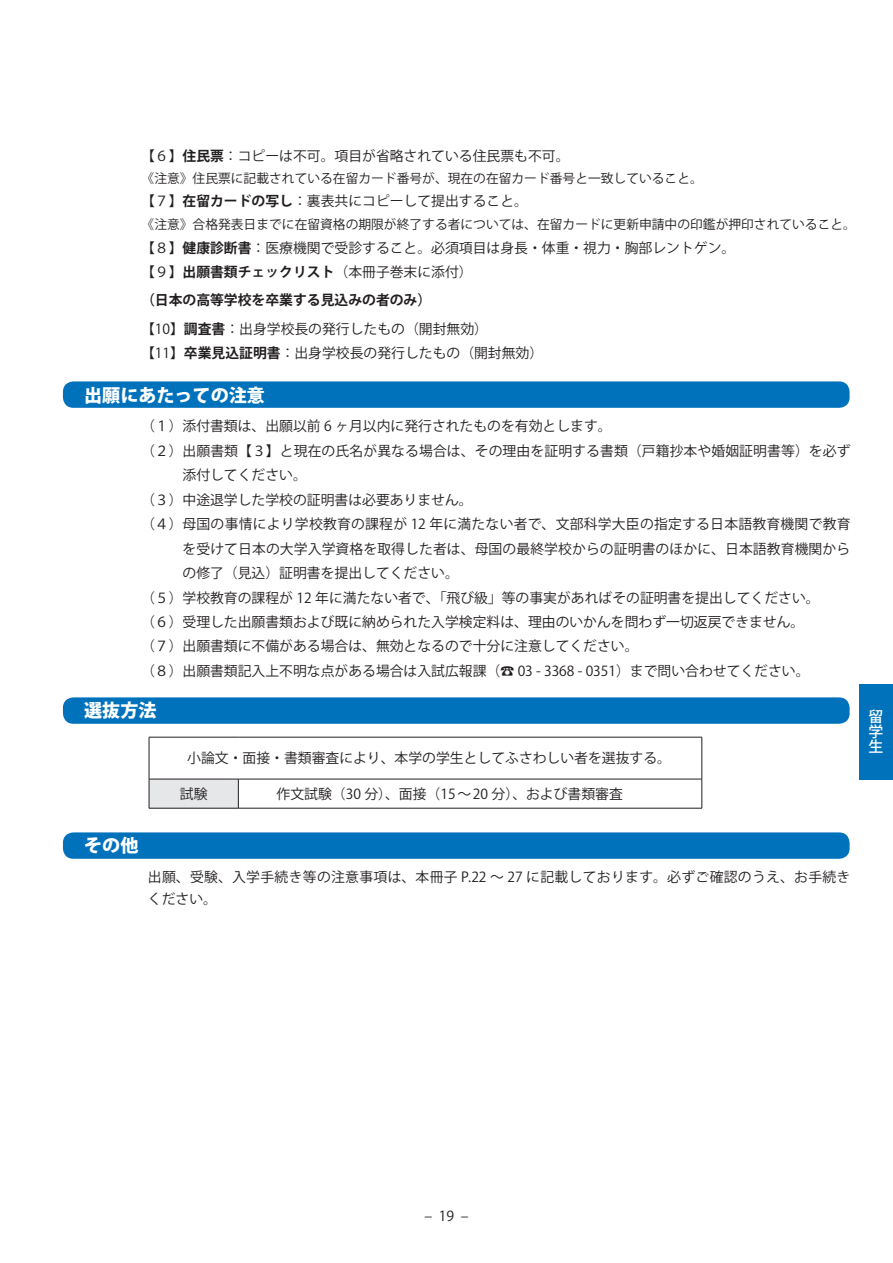
<style>
.page{position:relative;width:893px;height:1263px;background:#fff}
.page>*{position:absolute;margin:0;border:0;box-sizing:border-box;transform-origin:0 0}
.t1{font:800 18px "Koz Go Pr 6 N";color:#fff}
.t2{font:500 14.85px/14.9px "Koz Go Pr 6 N";color:#fff;text-align:justify}
.t3{font:13.8px/24.2px "Koz Go Pr 6 N";color:#231f20}
.t4{font:13.8px/21.3px "Koz Go Pr 6 N";letter-spacing:.025em;color:#231f20}
.t5{font:700 13.8px/28.5px "Koz Go Pr 6 N";color:#231f20}
.t6{font:12.75px "Koz Go Pr 6 N";color:#231f20}
.s1{font-weight:700}
.s2{font-weight:400}
</style>
<div class="page">
<div style="left:859px;top:684px;width:34px;height:95px;background:#0072bc"></div>
<div style="left:63px;top:381px;width:787px;height:27px;background:#0072bc;border-radius:11px"></div>
<div style="left:63px;top:697px;width:787px;height:27px;background:#0072bc;border-radius:11px"></div>
<div style="left:149px;top:779px;width:89px;height:29px;background:#e6e7e9"></div>
<hr style="left:149px;top:737px;width:89px;height:1px;background:#231f20">
<hr style="left:149px;top:737px;width:1px;height:42px;background:#231f20">
<hr style="left:238px;top:737px;width:464px;height:1px;background:#231f20">
<hr style="left:702px;top:737px;width:1px;height:42px;background:#231f20">
<hr style="left:149px;top:779px;width:89px;height:1px;background:#231f20">
<svg style="left:149px;top:779px;width:1px;height:29px"></svg>
<hr style="left:238px;top:779px;width:464px;height:1px;background:#231f20">
<svg style="left:238px;top:779px;width:1px;height:29px"></svg>
<svg style="left:702px;top:779px;width:1px;height:29px"></svg>
<hr style="left:149px;top:808px;width:89px;height:1px;background:#231f20">
<hr style="left:238px;top:808px;width:464px;height:1px;background:#231f20">
<div style="left:63px;top:832px;width:787px;height:27px;background:#0072bc;border-radius:11px"></div>
<p class="t3" style="left:141px;top:144px;width:430px">【６】<span class="s1">住民票</span>：コピーは不可。項目が省略されている住民票も不可。</p>
<p class="t6" style="left:142px;top:171px;width:563px">《注意》住民票に記載されている在留カード番号が、現在の在留カード番号と一致していること。</p>
<p class="t3" style="left:141px;top:189px;width:388px">【７】<span class="s1">在留カードの写し</span>：裏表共にコピーして提出すること。</p>
<p class="t6" style="left:142px;top:218px;width:716px">《注意》合格発表日までに在留資格の期限が終了する者については、在留カードに更新申請中の印鑑が押印されていること。</p>
<p class="t3" style="left:141px;top:236px;width:596px">【８】<span class="s1">健康診断書</span>：医療機関で受診すること。必須項目は身長・体重・視力・胸部レントゲン。【９】<span class="s1">出願書類チェックリスト</span>（本冊子巻末に添付）</p>
<p class="t5" style="left:141px;top:286px;width:348px">（日本の高等学校を卒業する見込みの者のみ）<br><span class="s2">【10】</span>調査書<span class="s2">：出身学校長の発行したもの（開封無効）</span></p>
<p class="t3" style="left:141px;top:341px;width:404px">【11】<span class="s1">卒業見込証明書</span>：出身学校長の発行したもの（開封無効）</p>
<h1 class="t1" style="left:84px;top:385px;width:182px">出願にあたっての注意</h1>
<p class="t3" style="left:141px;top:415px;width:472px">（１）添付書類は、出願以前 6 ヶ月以内に発行されたものを有効とします。</p>
<p class="t3" style="left:141px;top:439px;width:711px">（２）出願書類【３】と現在の氏名が異なる場合は、その理由を証明する書類（戸籍抄本や婚姻証明書等）を必ず</p>
<p class="t3" style="left:183px;top:463px;width:126px">添付してください。</p>
<p class="t3" style="left:141px;top:488px;width:333px">（３）中途退学した学校の証明書は必要ありません。</p>
<p class="t3" style="left:141px;top:512px;width:711px">（４）母国の事情により学校教育の課程が 12 年に満たない者で、文部科学大臣の指定する日本語教育機関で教育</p>
<p class="t3" style="left:183px;top:537px;width:669px">を受けて日本の大学入学資格を取得した者は、母国の最終学校からの証明書のほかに、日本語教育機関から</p>
<p class="t3" style="left:183px;top:561px;width:278px">の修了（見込）証明書を提出してください。</p>
<p class="t3" style="left:141px;top:586px;width:680px">（５）学校教育の課程が 12 年に満たない者で、「飛び級」等の事実があればその証明書を提出してください。</p>
<p class="t3" style="left:141px;top:610px;width:665px">（６）受理した出願書類および既に納められた入学検定料は、理由のいかんを問わず一切返戻できません。</p>
<p class="t3" style="left:141px;top:635px;width:499px">（７）出願書類に不備がある場合は、無効となるので十分に注意してください。</p>
<p class="t3" style="left:141px;top:659px;width:670px">（８）出願書類記入上不明な点がある場合は入試広報課（☎ 03 - 3368 - 0351）まで問い合わせてください。</p>
<h1 class="t1" style="left:84px;top:701px;width:74px">選抜方法</h1>
<h1 class="t1" style="left:84px;top:836px;width:56px">その他</h1>
<p class="t3" style="left:187px;top:746px;width:485px">小論文・面接・書類審査により、本学の学生としてふさわしい者を選抜する。</p>
<p class="t3" style="left:180px;top:782px;width:29px">試験</p>
<p class="t3" style="left:277px;top:782px;width:348px">作文試験（30 分）、面接（15〜 20 分）、および書類審査</p>
<p class="t4" style="left:148px;top:867px;width:704px">出願、受験、入学手続き等の注意事項は、本冊子 P.22 〜 27 に記載しております。必ずご確認のうえ、お手続きください。</p>
<p class="t2" style="left:868px;top:710px;width:16px">留学生</p>
<p class="t3" style="left:424px;top:1204px;width:46px">‒19‒</p>
</div>
